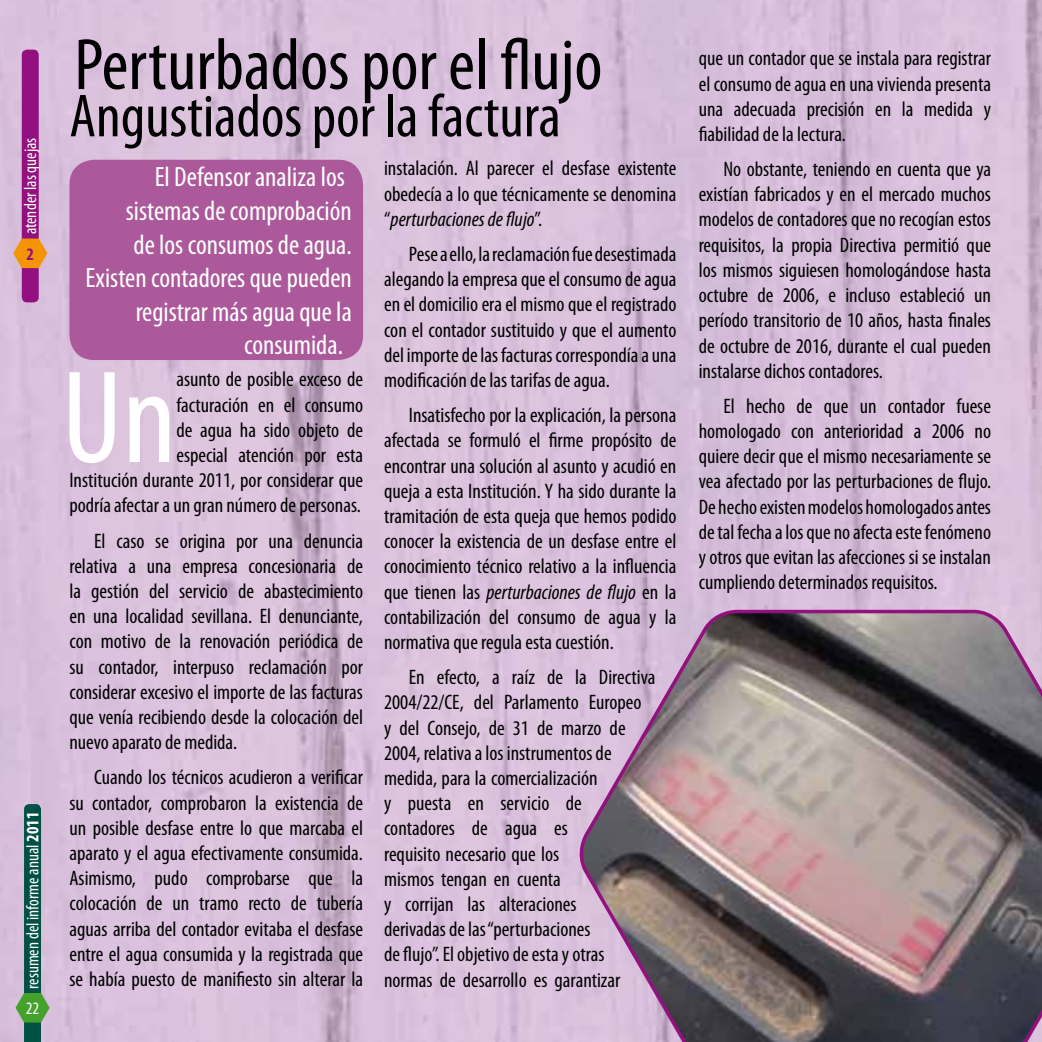
<style>
.page{position:relative;width:1042px;height:1042px;background:#fff}
.page>*{position:absolute;margin:0;border:0;box-sizing:border-box;transform-origin:0 0}
.t1{font:condensed 133.17px "Myriad Pro";color:#fff}
.t2{font:condensed 73.5px "Myriad Pro";color:#000}
.t3{font:condensed 61.25px "Myriad Pro";color:#000}
.t4{font:condensed 28px "Myriad Pro";color:#fff}
.t5{font:condensed 21px/25.2px "Myriad Pro";color:#000;text-align:justify}
.t6{font:condensed 17.5px "Myriad Pro";color:#fff}
.t7{font:700 condensed 17.5px "Myriad Pro";color:#93117e}
.s1{font-weight:700}
.s2{font-style:italic}
</style>
<div class="page">
<img style="left:0;top:0;width:1042px;height:1042px">
<div style="left:69px;top:160px;width:294px;height:200px;background:#ab599a;border-radius:25px"></div>
<svg style="left:575px;top:608px;width:467px;height:434px;background:#8f7f85"></svg>
<svg style="left:1041px;top:496px;width:1px;height:61px"></svg>
<svg style="left:16px;top:804px;width:34px;height:238px;background:#668984"></svg>
<div style="left:22px;top:50px;width:17px;height:252px;background:#93117e;border-radius:5px"></div>
<svg style="left:13px;top:239px;width:34px;height:29px"></svg>
<p class="t6" style="left:20px;top:234px;width:98px;rotate:-90deg">atender las quejas</p>
<p class="t7" style="left:27px;top:243px;width:9px">2</p>
<p class="t6" style="left:22px;top:989px;width:178px;rotate:-90deg">resumen del informe anual <span class="s1">2011</span></p>
<p class="t6" style="left:26px;top:998px;width:15px">22</p>
<h2 class="t2" style="left:74px;top:20px;width:530px">Perturbados por el flujo</h2>
<h3 class="t3" style="left:69px;top:79px;width:493px">Angustiados por la factura</h3>
<h3 class="t4" style="left:155px;top:160px;width:191px">El Defensor analiza los</h3>
<h3 class="t4" style="left:126px;top:194px;width:228px">sistemas de comprobación</h3>
<h3 class="t4" style="left:133px;top:227px;width:220px">de los consumos de agua.</h3>
<h3 class="t4" style="left:86px;top:261px;width:268px">Existen contadores que pueden</h3>
<h3 class="t4" style="left:136px;top:295px;width:218px">registrar más agua que la</h3>
<h3 class="t4" style="left:244px;top:328px;width:100px">consumida.</h3>
<p class="t5" style="left:384px;top:156px;width:294px">instalación. Al parecer el desfase existente obedecía a lo que técnicamente se denomina “<span class="s2">perturbaciones de flujo</span>”.</p>
<p class="t5" style="left:384px;top:241px;width:294px;text-indent:25px">Pese a ello, la reclamación fue desestimada alegando la empresa que el consumo de agua en el domicilio era el mismo que el registrado con el contador sustituido y que el aumento del importe de las facturas correspondía a una modificación de las tarifas de agua.</p>
<p class="t5" style="left:384px;top:402px;width:294px;text-indent:25px">Insatisfecho por la explicación, la persona afectada se formuló el firme propósito de encontrar una solución al asunto y acudió en queja a esta Institución. Y ha sido durante la tramitación de esta queja que hemos podido conocer la existencia de un desfase entre el conocimiento técnico relativo a la influencia que tienen las <span class="s2">perturbaciones de flujo</span> en la contabilización del consumo de agua y la normativa que regula esta cuestión.</p>
<p class="t5" style="left:384px;top:664px;width:273px;text-align:left;text-indent:25px">En efecto, a raíz de la Directiva<br>2004/22/CE, del Parlamento Europeo<br>y del Consejo, de 31 de marzo de<br>2004, relativa a los instrumentos de medida, para la comercialización<br>y puesta en servicio de contadores de agua es<br>requisito necesario que los<br>mismos tengan en cuenta<br>y corrijan las alteraciones<br>derivadas de las “perturbaciones<br>de flujo”. El objetivo de esta y otras normas de desarrollo es garantizar</p>
<p class="t5" style="left:69px;top:367px;width:295px;text-align:right">asunto de posible exceso de<br>facturación en el consumo<br>de agua ha sido objeto de<br>especial atención por esta<br>Institución durante 2011, por considerar que podría afectar a un gran número de personas.</p>
<p class="t5" style="left:69px;top:528px;width:295px;text-indent:25px">El caso se origina por una denuncia relativa a una empresa concesionaria de la gestión del servicio de abastecimiento en una localidad sevillana. El denunciante, con motivo de la renovación periódica de su contador, interpuso reclamación por considerar excesivo el importe de las facturas que venía recibiendo desde la colocación del nuevo aparato de medida.</p>
<p class="t5" style="left:69px;top:764px;width:295px;text-indent:25px">Cuando los técnicos acudieron a verificar su contador, comprobaron la existencia de un posible desfase entre lo que marcaba el aparato y el agua efectivamente consumida.<br>Asimismo, pudo comprobarse que la colocación de un tramo recto de tubería aguas arriba del contador evitaba el desfase entre el agua consumida y la registrada que se había puesto de manifiesto sin alterar la</p>
<h1 class="t1" style="left:62px;top:337px;width:116px">Un</h1>
<p class="t5" style="left:699px;top:46px;width:294px">que un contador que se instala para registrar el consumo de agua en una vivienda presenta una adecuada precisión en la medida y fiabilidad de la lectura.</p>
<p class="t5" style="left:699px;top:156px;width:294px;text-indent:25px">No obstante, teniendo en cuenta que ya existían fabricados y en el mercado muchos modelos de contadores que no recogían estos requisitos, la propia Directiva permitió que los mismos siguiesen homologándose hasta octubre de 2006, e incluso estableció un período transitorio de 10 años, hasta finales de octubre de 2016, durante el cual pueden instalarse dichos contadores.</p>
<p class="t5" style="left:699px;top:393px;width:294px;text-indent:25px">El hecho de que un contador fuese homologado con anterioridad a 2006 no quiere decir que el mismo necesariamente se vea afectado por las perturbaciones de flujo.<br>De hecho existen modelos homologados antes de tal fecha a los que no afecta este fenómeno y otros que evitan las afecciones si se instalan cumpliendo determinados requisitos.</p>
</div>
